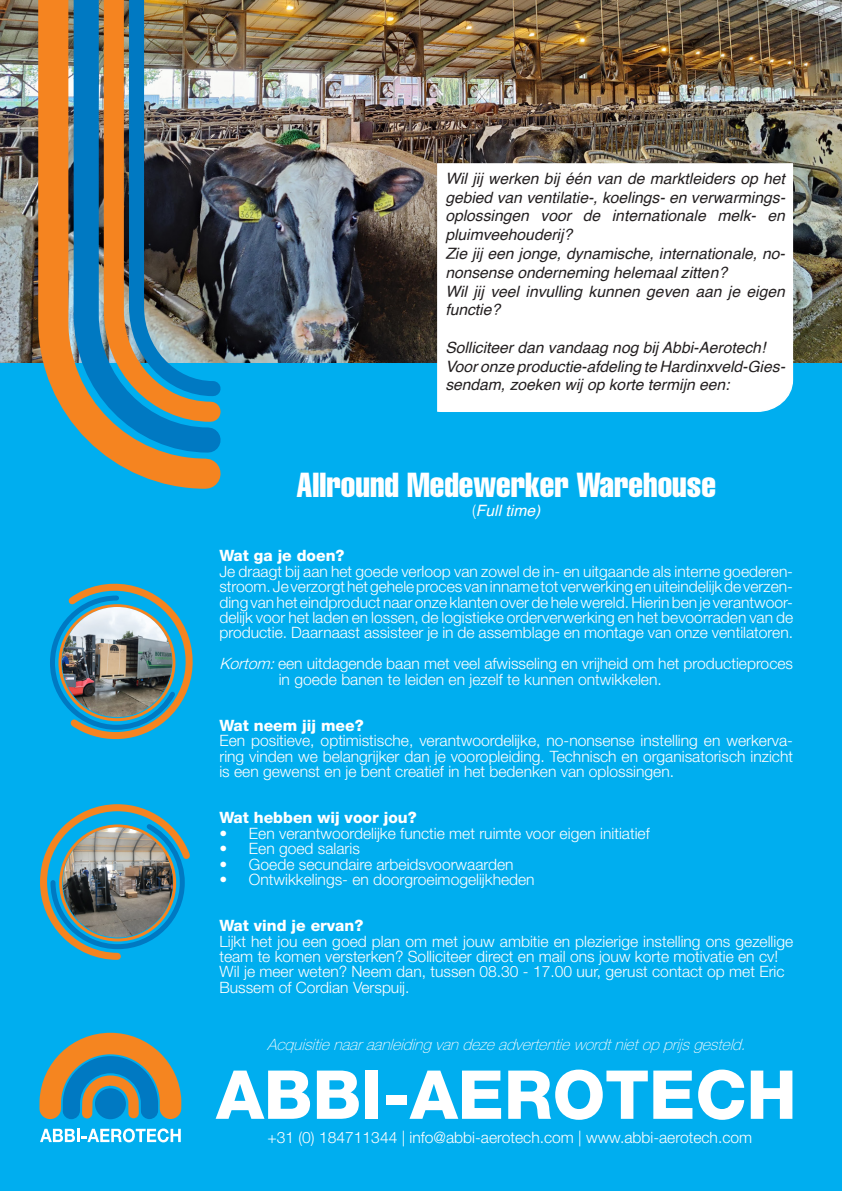
<style>
.page{position:relative;width:842px;height:1191px;background:#fff}
.page>*{position:absolute;margin:0;border:0;box-sizing:border-box;transform-origin:0 0}
.t1{font:800 67.6px "Helvetica Neue LT Std";color:#fff}
.t2{font:800 43px "Helvetica Neue LT Std";color:#fff}
.t3{font:extra-condensed 34.2px "Helvetica";color:#fff}
.t4{font:300 15.6px/15.4px "Helvetica Neue LT Std";color:#fff;text-align:justify}
.t5{font:italic 15.6px/18.8px "Helvetica";color:#231f20}
.t6{font:italic 100 15.6px "Helvetica Neue LT Std";color:#fff}
.t7{font:800 15.6px "Helvetica Neue LT Std";color:#fff}
.t8{font:italic 15.6px "Helvetica";color:#fff}
.s1{font-family:"Helvetica Neue LT Std";font-weight:300;font-style:normal}
.s2{font-style:italic}
</style>
<div class="page">
<img style="left:0;top:0;width:842px;height:363px">
<div style="left:0;top:363px;width:842px;height:711px;background:#00aeef"></div>
<img style="left:23px;top:0;width:213px;height:489px">
<svg style="left:61px;top:0;width:172px;height:465px;background:#648688"></svg>
<img style="left:94px;top:0;width:137px;height:432px">
<img style="left:121px;top:0;width:107px;height:404px">
<svg style="left:50px;top:583px;width:143px;height:157px"></svg>
<div style="left:58px;top:604px;width:117px;height:117px;border:3px solid #f58420;border-radius:50%"></div>
<svg style="left:40px;top:804px;width:150px;height:156px"></svg>
<div style="left:59px;top:824px;width:117px;height:117px;border:3px solid #f58420;border-radius:50%"></div>
<img style="left:62px;top:607px;width:110px;height:110px;border-radius:55px">
<img style="left:63px;top:827px;width:110px;height:110px;border-radius:55px">
<svg style="left:436px;top:162px;width:358px;height:250px"></svg>
<div style="left:0;top:1019px;width:842px;height:172px;background:#00aeef"></div>
<svg style="left:39px;top:1032px;width:142px;height:87px"></svg>
<svg style="left:40px;top:1128px;width:141px;height:14px"></svg>
<p class="t5" style="left:445px;top:169px;width:341px;text-align:justify">Wil jij werken bij één van de marktleiders op het gebied van ventilatie-, koelings- en verwarmings&shy;oplossingen voor de internationale melk- en pluimveehouderij?</p>
<p class="t5" style="left:445px;top:244px;width:341px">Zie jij een jonge, dynamische, internationale, no&shy;nonsense onderneming helemaal zitten?</p>
<p class="t5" style="left:445px;top:282px;width:341px">Wil jij veel invulling kunnen geven aan je eigen functie?</p>
<p class="t5" style="left:445px;top:338px;width:321px">Solliciteer dan vandaag nog bij Abbi-Aerotech!</p>
<p class="t5" style="left:445px;top:357px;width:341px">Voor onze productie-afdeling te Hardinxveld-Gies&shy;sendam, zoeken wij op korte termijn een:</p>
<p class="t3" style="left:297px;top:463px;width:421px">Allround Medewerker Warehouse</p>
<p class="t8" style="left:472px;top:498px;width:70px"><span class="s1">(</span>Full time)</p>
<p class="t7" style="left:219px;top:546px;width:127px">Wat ga je doen?</p>
<p class="t4" style="left:219px;top:563px;width:575px">Je draagt bij aan het goede verloop van zowel de in- en uitgaande als interne goederen&shy;stroom. Je verzorgt het gehele proces van inname tot verwerking en uiteindelijk de verzen&shy;ding van het eindproduct naar onze klanten over de hele wereld. Hierin ben je verantwoor&shy;delijk voor het laden en lossen, de logistieke orderverwerking en het bevoorraden van de productie. Daarnaast assisteer je in de assemblage en montage van onze ventilatoren.</p>
<p class="t4" style="left:219px;top:655px;width:575px"><span class="s2">Kortom:</span>een uitdagende baan met veel afwisseling en vrijheid om het productieproces</p>
<p class="t4" style="left:279px;top:671px;width:385px">in goede banen te leiden en jezelf te kunnen ontwikkelen.</p>
<p class="t7" style="left:219px;top:716px;width:146px">Wat neem jij mee?</p>
<p class="t4" style="left:219px;top:732px;width:575px">Een positieve, optimistische, verantwoordelijke, no-nonsense instelling en werkerva&shy;ring vinden we belangrijker dan je vooropleiding. Technisch en organisatorisch inzicht is een gewenst en je bent creatief in het bedenken van oplossingen.</p>
<p class="t7" style="left:219px;top:808px;width:199px">Wat hebben wij voor jou?</p>
<p class="t4" style="left:219px;top:825px;width:432px">• Een verantwoordelijke functie met ruimte voor eigen initiatief</p>
<p class="t4" style="left:219px;top:840px;width:142px">• Een goed salaris</p>
<p class="t4" style="left:219px;top:856px;width:296px">• Goede secundaire arbeidsvoorwaarden</p>
<p class="t4" style="left:219px;top:871px;width:317px">• Ontwikkelings- en doorgroeimogelijkheden</p>
<p class="t7" style="left:219px;top:916px;width:146px">Wat vind je ervan?</p>
<p class="t4" style="left:219px;top:933px;width:575px">Lijkt het jou een goed plan om met jouw ambitie en plezierige instelling ons gezellige team te komen versterken? Solliciteer direct en mail ons jouw korte motivatie en cv!</p>
<p class="t4" style="left:219px;top:963px;width:567px">Wil je meer weten? Neem dan, tussen 08.30 - 17.00 uur, gerust contact op met Eric<br>Bussem of Cordian Verspuij.</p>
<p class="t6" style="left:267px;top:1035px;width:484px">Acquisitienaaraanleidingvandezeadvertentiewordtnietopprijsgesteld.</p>
<p class="t1" style="left:216px;top:1054px;width:582px">ABBI-AEROTECH</p>
<p class="t2" style="left:160px;top:1097px;width:372px">ABBI-AEROTECH</p>
<p class="t2" style="left:127px;top:1099px;width:372px">AB I-AEROTECH</p>
<p class="t4" style="left:267px;top:1129px;width:486px">+31 (0) 184711344 | info@abbi-aerotech.com | www.abbi-aerotech.com</p>
</div>
